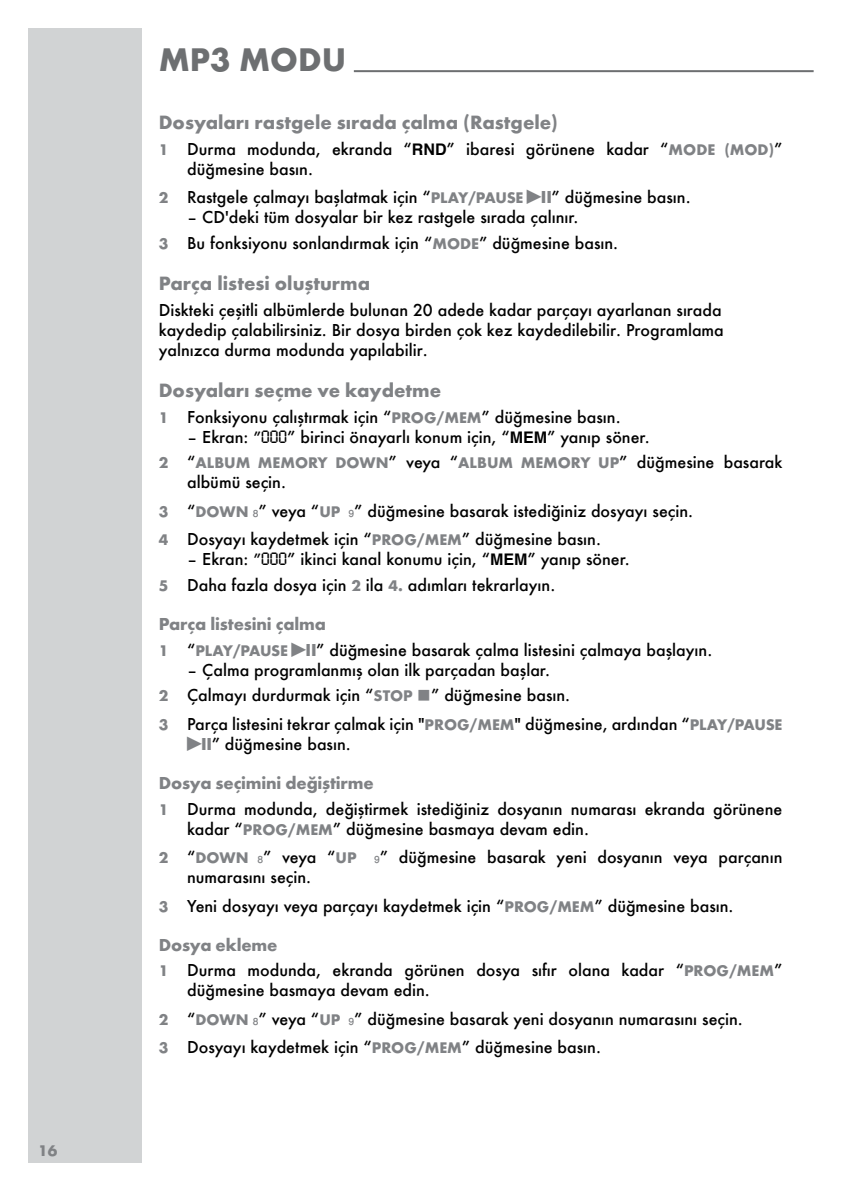
<style>
.page{position:relative;width:842px;height:1191px;background:#fff}
.page>*{position:absolute;margin:0;border:0;box-sizing:border-box;transform-origin:0 0}
.t1{font:700 34px "Futura TOT";color:#6d6f71}
.t2{font:700 20px "Futura TOT";color:#808285}
.t3{font:700 18px "Futura TOT";letter-spacing:-.01em;color:#808285}
.t4{font:500 16px/20px "Futura";color:#000}
.t5{font:700 16px "Futura TOT";color:#808285}
.s1{font-family:"Futura TOT";font-weight:700;color:#808285}
.s2{font-family:"Helvetica";font-weight:700}
.s3{font-family:"Grund Son Dr";font-weight:400;font-size:28px;color:#808285}
.s4{font-weight:800;font-stretch:condensed;color:#808285}
.s5{font-size:15px}
.s6{font-family:"LCDSH Normal";font-weight:400}
.s7{font-family:"Futura";font-weight:500;color:#000}
.s8{font-family:"Win Soft Pro";font-size:14px;color:#808285}
.s9{font-family:"Grund Son Se";font-weight:400;font-size:10px;color:#808285}
</style>
<div class="page">
<div style="left:28px;top:28px;width:114px;height:1134px;background:#d1d3d4"></div>
<hr style="left:354px;top:70px;width:460px;height:2px;background:#6d6f71">
<p class="t5" style="left:38px;top:1140px;width:21px">16</p>
<h1 class="t1" style="left:159px;top:39px;width:189px">MP3 MODU</h1>
<p class="t2" style="left:159px;top:110px;width:401px">Dosyaları rastgele sırada çalma (Rastgele)</p>
<p class="t4" style="left:187px;top:139px;width:597px;text-indent:-28px"><span class="s1">1</span> Durma modunda, ekranda “<span class="s2">RND</span>” ibaresi görünene kadar “<span class="s1">MODE (MOD)</span>” düğmesine basın.</p>
<p class="t4" style="left:159px;top:187px;width:533px"><span class="s1">2</span> Rastgele çalmayı başlatmak için “<span class="s1">PLAY/PAUSE</span> <span class="s3">e</span><span class="s4">II</span>” düğmesine basın.</p>
<p class="t4" style="left:159px;top:204px;width:461px;line-height:25.6px;text-indent:28px">– CD'deki tüm dosyalar bir kez rastgele sırada çalınır.<br><span class="s1">3</span> Bu fonksiyonu sonlandırmak için “<span class="s1">MODE</span>” düğmesine basın.</p>
<p class="t2" style="left:159px;top:271px;width:213px">Parça listesi oluşturma</p>
<p class="t4" style="left:159px;top:300px;width:567px">Diskteki çeşitli albümlerde bulunan 20 adede kadar parçayı ayarlanan sırada kaydedip çalabilirsiniz. Bir dosya birden çok kez kaydedilebilir. Programlama yalnızca durma modunda yapılabilir.</p>
<p class="t2" style="left:159px;top:378px;width:284px">Dosyaları seçme ve kaydetme</p>
<p class="t4" style="left:159px;top:406px;width:463px"><span class="s1">1</span> Fonksiyonu çalıştırmak için “<span class="s1">PROG/MEM</span>” düğmesine basın.</p>
<p class="t4" style="left:187px;top:426px;width:464px">– Ekran: <span class="s5">”</span><span class="s6">000</span>” birinci önayarlı konum için, “<span class="s2">MEM</span>” yanıp söner.</p>
<p class="t5" style="left:159px;top:453px;width:625px">2 <span class="s7">“</span>ALBUM MEMORY DOWN<span class="s7">” veya “</span>ALBUM MEMORY UP<span class="s7">” düğmesine basarak</span></p>
<p class="t4" style="left:159px;top:468px;width:536px;line-height:28.6px;text-indent:28px">albümü seçin.<br><span class="s1">3</span> “<span class="s1">DOWN</span> <span class="s8">8</span>” veya “<span class="s1">UP</span> <span class="s8">9</span>” düğmesine basarak istediğiniz dosyayı seçin.<br><span class="s1">4</span> Dosyayı kaydetmek için “<span class="s1">PROG/MEM</span>” düğmesine basın.</p>
<p class="t4" style="left:159px;top:546px;width:473px;line-height:25.6px;text-indent:28px">– Ekran: <span class="s5">”</span><span class="s6">000</span>” ikinci kanal konumu için, “<span class="s2">MEM</span>” yanıp söner.<br><span class="s1">5</span> Daha fazla dosya için <span class="s1">2</span> ila <span class="s1">4.</span> adımları tekrarlayın.</p>
<p class="t3" style="left:159px;top:613px;width:169px">Parça listesini çalma</p>
<p class="t4" style="left:159px;top:639px;width:555px"><span class="s1">1</span> “<span class="s1">PLAY/PAUSE</span> <span class="s3">e</span><span class="s4">II</span>” düğmesine basarak çalma listesini çalmaya başlayın.</p>
<p class="t4" style="left:159px;top:656px;width:413px;line-height:25.6px;text-align:center">– Çalma programlanmış olan ilk parçadan başlar.<br><span class="s1">2</span> Çalmayı durdurmak için “<span class="s1">STOP</span> <span class="s9">7</span>” düğmesine basın.</p>
<p class="t4" style="left:187px;top:713px;width:597px;text-indent:-28px"><span class="s1">3</span> Parça listesini tekrar çalmak için "<span class="s1">PROG/MEM</span>" düğmesine, ardından “<span class="s1">PLAY/PAUSE </span><span class="s3">e</span><span class="s4">II</span>” düğmesine basın.</p>
<p class="t3" style="left:159px;top:771px;width:217px">Dosya seçimini değiştirme</p>
<p class="t4" style="left:187px;top:798px;width:597px;text-indent:-28px"><span class="s1">1</span> Durma modunda, değiştirmek istediğiniz dosyanın numarası ekranda görünene kadar “<span class="s1">PROG/MEM</span>” düğmesine basmaya devam edin.</p>
<p class="t4" style="left:187px;top:847px;width:597px;text-indent:-28px"><span class="s1">2</span> “<span class="s1">DOWN</span> <span class="s8">8</span>” veya “<span class="s1">UP</span> <span class="s8">9</span>” düğmesine basarak yeni dosyanın veya parçanın numarasını seçin.</p>
<p class="t4" style="left:159px;top:895px;width:576px"><span class="s1">3</span> Yeni dosyayı veya parçayı kaydetmek için “<span class="s1">PROG/MEM</span>” düğmesine basın.</p>
<p class="t3" style="left:159px;top:933px;width:120px">Dosya ekleme</p>
<p class="t4" style="left:187px;top:960px;width:597px;text-indent:-28px"><span class="s1">1</span> Durma modunda, ekranda görünen dosya sıfır olana kadar “<span class="s1">PROG/MEM</span>” düğmesine basmaya devam edin.</p>
<p class="t4" style="left:159px;top:1004px;width:586px;line-height:28.6px"><span class="s1">2</span> “<span class="s1">DOWN</span> <span class="s8">8</span>” veya “<span class="s1">UP</span> <span class="s8">9</span>” düğmesine basarak yeni dosyanın numarasını seçin.<br><span class="s1">3</span> Dosyayı kaydetmek için “<span class="s1">PROG/MEM</span>” düğmesine basın.</p>
</div>
